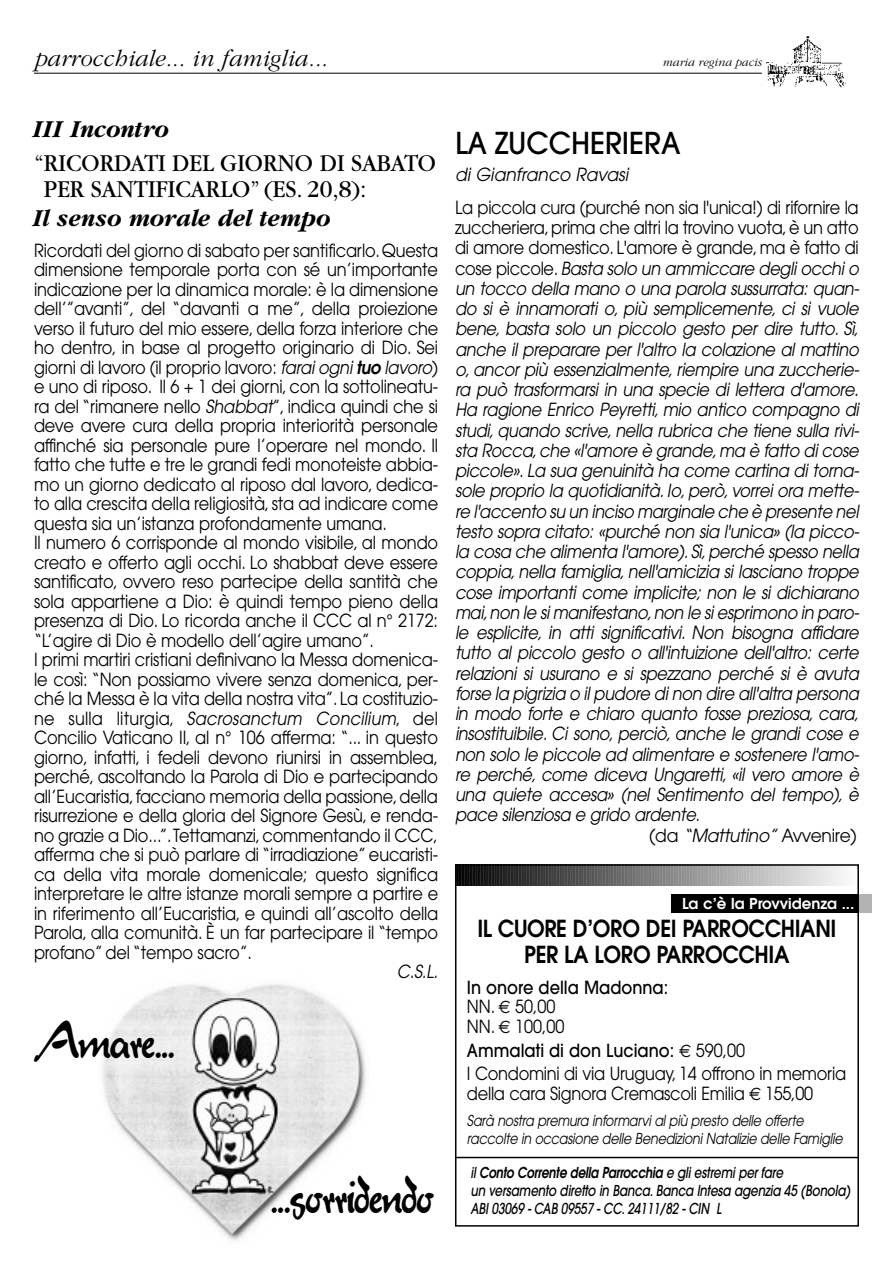
<style>
.page{position:relative;width:893px;height:1263px;background:#fff}
.page>*{position:absolute;margin:0;border:0;box-sizing:border-box;transform-origin:0 0}
.t1{font:37.65px "Juliet";color:#000;scale:.9 1}
.t2{font:500 30px "Avant Garde";color:#000;scale:.95 1}
.t3{font:25.35px/25.3px "Garamond";color:#000;scale:.95 1}
.t4{font:italic 700 25.35px "Garamond";color:#000;scale:.95 1}
.t5{font:italic 300 24px "Garamond";color:#000}
.t6{font:600 23.4px/25.5px "Avant Garde";letter-spacing:-.015em;color:#000;text-align:center;scale:.9 1}
.t7{font:18px/19.5px "Avant Garde";letter-spacing:-.01em;color:#000;scale:.9 1}
.t8{font:italic 18px "Avant Garde";letter-spacing:-.015em;color:#000;scale:.9 1}
.t9{font:500 18px/19.5px "Avant Garde";color:#000;scale:.9 1}
.t10{font:18px "Avant Garde";letter-spacing:-.01em;color:#000;scale:.95 1}
.t11{font:italic 18px "Avant Garde";letter-spacing:-.015em;color:#000;scale:.95 1}
.t12{font:italic 500 15px/18px "Avant Garde";letter-spacing:-.015em;color:#000;scale:.8 1}
.t13{font:italic 15px/18px "Avant Garde";letter-spacing:-.015em;color:#000;scale:.85 1}
.t14{font:600 15px "Avant Garde";color:#fff}
.t15{font:italic 300 12px "Garamond";color:#000}
.s1{font-style:normal}
.s2{font-style:italic}
.s3{font-weight:600;font-style:italic}
.s4{font-weight:400}
.s5{font-family:"Euro Sans";font-weight:400}
.s6{font-weight:500}
.s7{font-family:"Euro Sans"}
.s8{font-weight:600}
</style>
<div class="page">
<img style="left:102px;top:984px;width:264px;height:256px">
<hr style="left:34px;top:73px;width:728px;height:1px;background:#000">
<img style="left:766px;top:36px;width:80px;height:52px">
<svg style="left:458px;top:867px;width:386px;height:18px;background:#7f7f7f"></svg>
<div style="left:455px;top:864px;width:404px;height:362px;border:2px solid #000"></div>
<hr style="left:455px;top:1157px;width:403px;height:1px;background:#000">
<div style="left:672px;top:894px;width:187px;height:18px;background:#000"></div>
<div style="left:859px;top:894px;width:12px;height:18px;background:#b3b3b3"></div>
<h3 class="t5" style="left:34px;top:43px;width:294px">parrocchiale... in famiglia...</h3>
<p class="t15" style="left:662px;top:55px;width:101px">maria regina pacis</p>
<h3 class="t4" style="left:34px;top:114px;width:145px">III Incontro</h3>
<h3 class="t3" style="left:44px;top:153px;width:414px;text-indent:-10px">“RICORDATI DEL GIORNO DI SABATO<br>PER SANTIFICARLO” (ES. 20,8):</h3>
<h3 class="t4" style="left:34px;top:202px;width:316px">Il senso morale del tempo</h3>
<p class="t7" style="left:455px;top:199px;width:450px">La piccola cura (purché non sia l'unica!) di rifornire la</p>
<h2 class="t2" style="left:455px;top:132px;width:239px">LA ZUCCHERIERA</h2>
<p class="t11" style="left:455px;top:168px;width:184px">di Gianfranco Ravasi</p>
<p class="t7" style="left:455px;top:219px;width:450px">zuccheriera,prima che altri la trovino vuota,è un atto</p>
<p class="t7" style="left:455px;top:240px;width:450px">di amore domestico. L'amore è grande, ma è fatto di</p>
<p class="t8" style="left:455px;top:261px;width:450px"><span class="s1">cose piccole.</span> Basta solo un ammiccare degli occhi o</p>
<p class="t8" style="left:455px;top:281px;width:451px">un tocco della mano o una parola sussurrata: quan-</p>
<p class="t8" style="left:455px;top:302px;width:450px">do si è innamorati o, più semplicemente, ci si vuole</p>
<p class="t8" style="left:455px;top:322px;width:450px">bene, basta solo un piccolo gesto per dire tutto. Sì,</p>
<p class="t8" style="left:455px;top:342px;width:450px">anche il preparare per l'altro la colazione al mattino</p>
<p class="t8" style="left:455px;top:362px;width:451px">o, ancor più essenzialmente, riempire una zuccherie-</p>
<p class="t8" style="left:455px;top:383px;width:450px">ra può trasformarsi in una specie di lettera d'amore.</p>
<p class="t8" style="left:455px;top:403px;width:450px">Ha ragione Enrico Peyretti, mio antico compagno di</p>
<p class="t8" style="left:455px;top:423px;width:451px">studi, quando scrive, nella rubrica che tiene sulla rivi-</p>
<p class="t8" style="left:455px;top:443px;width:450px">sta Rocca, che «l'amore è grande, ma è fatto di cose</p>
<p class="t8" style="left:455px;top:464px;width:451px">piccole». La sua genuinità ha come cartina di torna-</p>
<p class="t8" style="left:455px;top:484px;width:451px">sole proprio la quotidianità. Io, però, vorrei ora mette-</p>
<p class="t8" style="left:455px;top:504px;width:450px">re l'accento su un inciso marginale che è presente nel</p>
<p class="t8" style="left:455px;top:524px;width:451px">testo sopra citato: «purché non sia l'unica» (la picco-</p>
<p class="t8" style="left:455px;top:545px;width:450px">la cosa che alimenta l'amore). Sì, perché spesso nella</p>
<p class="t8" style="left:455px;top:565px;width:450px">coppia, nella famiglia, nell'amicizia si lasciano troppe</p>
<p class="t8" style="left:455px;top:585px;width:450px">cose importanti come implicite; non le si dichiarano</p>
<p class="t8" style="left:455px;top:605px;width:451px">mai,non le si manifestano,non le si esprimono in paro-</p>
<p class="t8" style="left:455px;top:626px;width:450px">le esplicite, in atti significativi. Non bisogna affidare</p>
<p class="t8" style="left:455px;top:646px;width:450px">tutto al piccolo gesto o all'intuizione dell'altro: certe</p>
<p class="t8" style="left:455px;top:666px;width:450px">relazioni si usurano e si spezzano perché si è avuta</p>
<p class="t8" style="left:455px;top:686px;width:450px">forse la pigrizia o il pudore di non dire all'altra persona</p>
<p class="t8" style="left:455px;top:707px;width:450px">in modo forte e chiaro quanto fosse preziosa, cara,</p>
<p class="t8" style="left:455px;top:727px;width:450px">insostituibile. Ci sono, perciò, anche le grandi cose e</p>
<p class="t8" style="left:455px;top:747px;width:451px">non solo le piccole ad alimentare e sostenere l'amo-</p>
<p class="t8" style="left:455px;top:767px;width:450px">re perché, come diceva Ungaretti, «il vero amore è</p>
<p class="t8" style="left:455px;top:788px;width:450px">una quiete accesa» (nel Sentimento del tempo), è</p>
<p class="t8" style="left:455px;top:808px;width:274px">pace silenziosa e grido ardente.</p>
<p class="t10" style="left:649px;top:828px;width:220px">(da <span class="s2">“Mattutino”</span> Avvenire)</p>
<p class="t7" style="left:34px;top:242px;width:451px">Ricordati del giorno di sabato per santificarlo.Questa dimensione temporale porta con sé un’importante indicazione per la dinamica morale: è la dimensione dell’”avanti”, del “davanti a me”, della proiezione verso il futuro del mio essere, della forza interiore che ho dentro, in base al progetto originario di Dio. Sei giorni di lavoro (il proprio lavoro: <span class="s2">farai ogni</span> <span class="s3">tuo</span> <span class="s2">lavoro</span>) e uno di riposo. Il 6 + 1 dei giorni, con la sottolineatu&shy;ra del “rimanere nello <span class="s2">Shabbat</span>”, indica quindi che si deve avere cura della propria interiorità personale affinché sia personale pure l’operare nel mondo. Il fatto che tutte e tre le grandi fedi monoteiste abbia&shy;mo un giorno dedicato al riposo dal lavoro, dedica&shy;to alla crescita della religiosità, sta ad indicare come questa sia un’istanza profondamente umana.<br>Il numero 6 corrisponde al mondo visibile, al mondo creato e offerto agli occhi. Lo shabbat deve essere santificato, ovvero reso partecipe della santità che sola appartiene a Dio: è quindi tempo pieno della presenza di Dio. Lo ricorda anche il CCC al n° 2172: “L’agire di Dio è modello dell’agire umano”.<br>I primi martiri cristiani definivano la Messa domenica&shy;le così: “Non possiamo vivere senza domenica, per&shy;ché la Messa è la vita della nostra vita”.La costituzio&shy;ne sulla liturgia, <span class="s2">Sacrosanctum Concilium</span>, del Concilio Vaticano II, al n° 106 afferma: “... in questo giorno, infatti, i fedeli devono riunirsi in assemblea, perché, ascoltando la Parola di Dio e partecipando all’Eucaristia,facciano memoria della passione,della risurrezione e della gloria del Signore Gesù, e renda&shy;no grazie a Dio...”.Tettamanzi,commentando il CCC, afferma che si può parlare di “irradiazione” eucaristi&shy;ca della vita morale domenicale; questo significa interpretare le altre istanze morali sempre a partire e in riferimento all’Eucaristia, e quindi all’ascolto della Parola, alla comunità. È un far partecipare il “tempo profano” del “tempo sacro”.</p>
<p class="t8" style="left:397px;top:965px;width:47px">C.S.L.</p>
<p class="t14" style="left:682px;top:898px;width:174px">La c’è la Provvidenza ...</p>
<p class="t6" style="left:477px;top:918px;width:400px">IL CUORE D’ORO DEI PARROCCHIANI<br>PER LA LORO PARROCCHIA</p>
<h1 class="t1" style="left:34px;top:1023px;width:158px">Amare...</h1>
<h1 class="t1" style="left:271px;top:1178px;width:182px">...sorridendo</h1>
<p class="t9" style="left:467px;top:979px;width:225px">In onore della Madonna:<br><span class="s4">NN.</span> <span class="s5">€</span> <span class="s4">50,00<br>NN.</span> <span class="s5">€</span> <span class="s4">100,00</span></p>
<p class="t7" style="left:467px;top:1040px;width:423px;line-height:23.7px"><span class="s6">Ammalati di don Luciano:</span> <span class="s7">€</span> 590,00<br>I Condomini di via Uruguay, 14 offrono in memoria</p>
<p class="t7" style="left:467px;top:1085px;width:386px">della cara Signora Cremascoli Emilia <span class="s7">€</span> 155,00</p>
<p class="t13" style="left:467px;top:1113px;width:444px">Sarà nostra premura informarvi al più presto delle offerte raccolte in occasione delle Benedizioni Natalizie delle Famiglie</p>
<p class="t12" style="left:470px;top:1165px;width:476px">il <span class="s8">Conto Corrente della Parrocchia</span> e gli estremi per fare<br>un versamento diretto in Banca. Banca Intesa agenzia 45 (Bonola)<br>ABI 03069 - CAB 09557 - CC. 24111/82 - CIN L</p>
</div>
